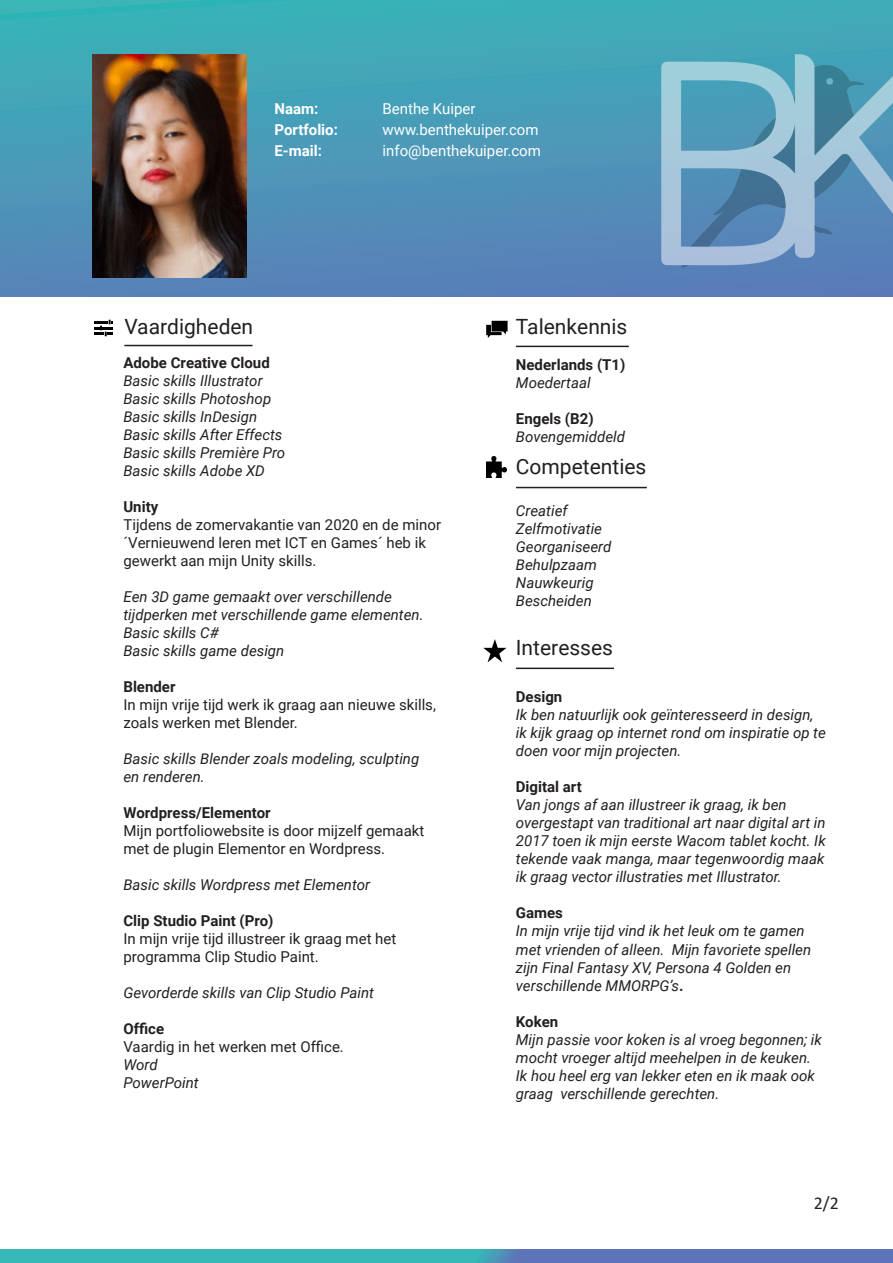
<style>
.page{position:relative;width:893px;height:1263px;background:#fff}
.page>*{position:absolute;margin:0;border:0;box-sizing:border-box;transform-origin:0 0}
.t1{font:21px "Roboto";color:#231f20}
.t2{font:18px "Calibri";color:#231f20}
.t3{font:italic 15px/18px "Roboto";color:#231f20}
.t4{font:15px/18px "Roboto";color:#231f20}
.t5{font:700 15px "Roboto";color:#231f20}
.t6{font:15px "Roboto";color:#fff}
.t7{font:700 15px "Roboto";color:#fff}
.s1{font-weight:700;font-style:normal}
</style>
<div class="page">
<svg style="left:0;top:1249px;width:893px;height:14px;background:#4799b6"></svg>
<hr style="left:516px;top:346px;width:113px;height:1px;background:#231f20">
<hr style="left:516px;top:487px;width:131px;height:1px;background:#231f20">
<hr style="left:516px;top:668px;width:98px;height:1px;background:#231f20">
<svg style="left:486px;top:321px;width:22px;height:17px"></svg>
<img style="left:486px;top:457px;width:20px;height:20px">
<svg style="left:483px;top:639px;width:23px;height:23px"></svg>
<hr style="left:124px;top:345px;width:129px;height:1px;background:#231f20">
<svg style="left:94px;top:320px;width:19px;height:16px"></svg>
<div style="left:0;top:0;width:893px;height:297px;background:linear-gradient(to bottom,#3bb2b7,#5a7eb7)"></div>
<img style="left:662px;top:54px;width:231px;height:213px">
<img style="left:92px;top:54px;width:154px;height:224px">
<p class="t7" style="left:274px;top:98px;width:45px">Naam:</p>
<p class="t6" style="left:382px;top:98px;width:94px">Benthe Kuiper</p>
<p class="t7" style="left:274px;top:119px;width:65px">Portfolio:</p>
<p class="t6" style="left:382px;top:119px;width:158px">www.benthekuiper.com</p>
<p class="t7" style="left:274px;top:140px;width:49px">E-mail:</p>
<p class="t6" style="left:382px;top:140px;width:160px">info@benthekuiper.com</p>
<p class="t1" style="left:124px;top:312px;width:130px">Vaardigheden</p>
<p class="t1" style="left:516px;top:312px;width:113px">Talenkennis</p>
<p class="t5" style="left:123px;top:352px;width:148px">Adobe Creative Cloud</p>
<p class="t3" style="left:123px;top:371px;width:141px">Basic skills Illustrator</p>
<p class="t3" style="left:123px;top:389px;width:149px">Basic skills Photoshop</p>
<p class="t3" style="left:123px;top:407px;width:135px">Basic skills InDesign</p>
<p class="t3" style="left:123px;top:425px;width:161px">Basic skills After Effects</p>
<p class="t3" style="left:123px;top:443px;width:163px">Basic skills Première Pro</p>
<p class="t3" style="left:123px;top:461px;width:143px">Basic skills Adobe XD</p>
<p class="t5" style="left:123px;top:496px;width:36px">Unity</p>
<p class="t4" style="left:123px;top:515px;width:319px">Tijdens de zomervakantie van 2020 en de minor ´Vernieuwend leren met ICT en Games´ heb ik gewerkt aan mijn Unity skills.</p>
<p class="t3" style="left:123px;top:587px;width:302px">Een 3D game gemaakt over verschillende tijdperken met verschillende game elementen.</p>
<p class="t3" style="left:123px;top:623px;width:97px">Basic skills C#</p>
<p class="t3" style="left:123px;top:641px;width:162px">Basic skills game design</p>
<p class="t5" style="left:123px;top:676px;width:54px">Blender</p>
<p class="t4" style="left:123px;top:695px;width:314px">In mijn vrije tijd werk ik graag aan nieuwe skills, zoals werken met Blender.</p>
<p class="t3" style="left:123px;top:749px;width:297px">Basic skills Blender zoals modeling, sculpting en renderen.</p>
<p class="t5" style="left:123px;top:802px;width:149px">Wordpress/Elementor</p>
<p class="t4" style="left:123px;top:821px;width:302px">Mijn portfoliowebsite is door mijzelf gemaakt met de plugin Elementor en Wordpress.</p>
<p class="t3" style="left:123px;top:875px;width:248px">Basic skills Wordpress met Elementor</p>
<p class="t5" style="left:123px;top:910px;width:152px">Clip Studio Paint (Pro)</p>
<p class="t4" style="left:123px;top:929px;width:274px">In mijn vrije tijd illustreer ik graag met het programma Clip Studio Paint.</p>
<p class="t3" style="left:123px;top:983px;width:252px">Gevorderde skills van Clip Studio Paint</p>
<p class="t5" style="left:123px;top:1018px;width:42px">Office</p>
<p class="t4" style="left:123px;top:1037px;width:222px">Vaardig in het werken met Office.</p>
<p class="t3" style="left:123px;top:1055px;width:36px">Word</p>
<p class="t3" style="left:123px;top:1073px;width:77px">PowerPoint</p>
<p class="t5" style="left:516px;top:354px;width:111px">Nederlands (T1)</p>
<p class="t3" style="left:516px;top:373px;width:76px">Moedertaal</p>
<p class="t5" style="left:516px;top:408px;width:79px">Engels (B2)</p>
<p class="t3" style="left:516px;top:427px;width:111px">Bovengemiddeld</p>
<p class="t1" style="left:516px;top:452px;width:132px">Competenties</p>
<p class="t3" style="left:516px;top:501px;width:53px">Creatief</p>
<p class="t3" style="left:516px;top:519px;width:88px">Zelfmotivatie</p>
<p class="t3" style="left:516px;top:537px;width:97px">Georganiseerd</p>
<p class="t3" style="left:516px;top:555px;width:83px">Behulpzaam</p>
<p class="t3" style="left:516px;top:573px;width:79px">Nauwkeurig</p>
<p class="t3" style="left:516px;top:591px;width:77px">Bescheiden</p>
<p class="t1" style="left:516px;top:633px;width:99px">Interesses</p>
<p class="t5" style="left:516px;top:687px;width:48px">Design</p>
<p class="t3" style="left:516px;top:705px;width:312px">Ik ben natuurlijk ook geïnteresseerd in design, ik kijk graag op internet rond om inspiratie op te doen voor mijn projecten.</p>
<p class="t5" style="left:516px;top:777px;width:68px">Digital art</p>
<p class="t3" style="left:516px;top:795px;width:311px">Van jongs af aan illustreer ik graag, ik ben overgestapt van traditional art naar digital art in 2017 toen ik mijn eerste Wacom tablet kocht. Ik tekende vaak manga, maar tegenwoordig maak ik graag vector illustraties met Illustrator.</p>
<p class="t5" style="left:516px;top:903px;width:49px">Games</p>
<p class="t3" style="left:516px;top:921px;width:297px">In mijn vrije tijd vind ik het leuk om te gamen met vrienden of alleen. Mijn favoriete spellen zijn Final Fantasy XV, Persona 4 Golden en verschillende MMORPG’s<span class="s1">.</span></p>
<p class="t5" style="left:516px;top:1011px;width:44px">Koken</p>
<p class="t3" style="left:516px;top:1029px;width:308px">Mijn passie voor koken is al vroeg begonnen; ik mocht vroeger altijd meehelpen in de keuken.<br>Ik hou heel erg van lekker eten en ik maak ook graag verschillende gerechten.</p>
<p class="t2" style="left:814px;top:1190px;width:27px">2/2</p>
</div>
